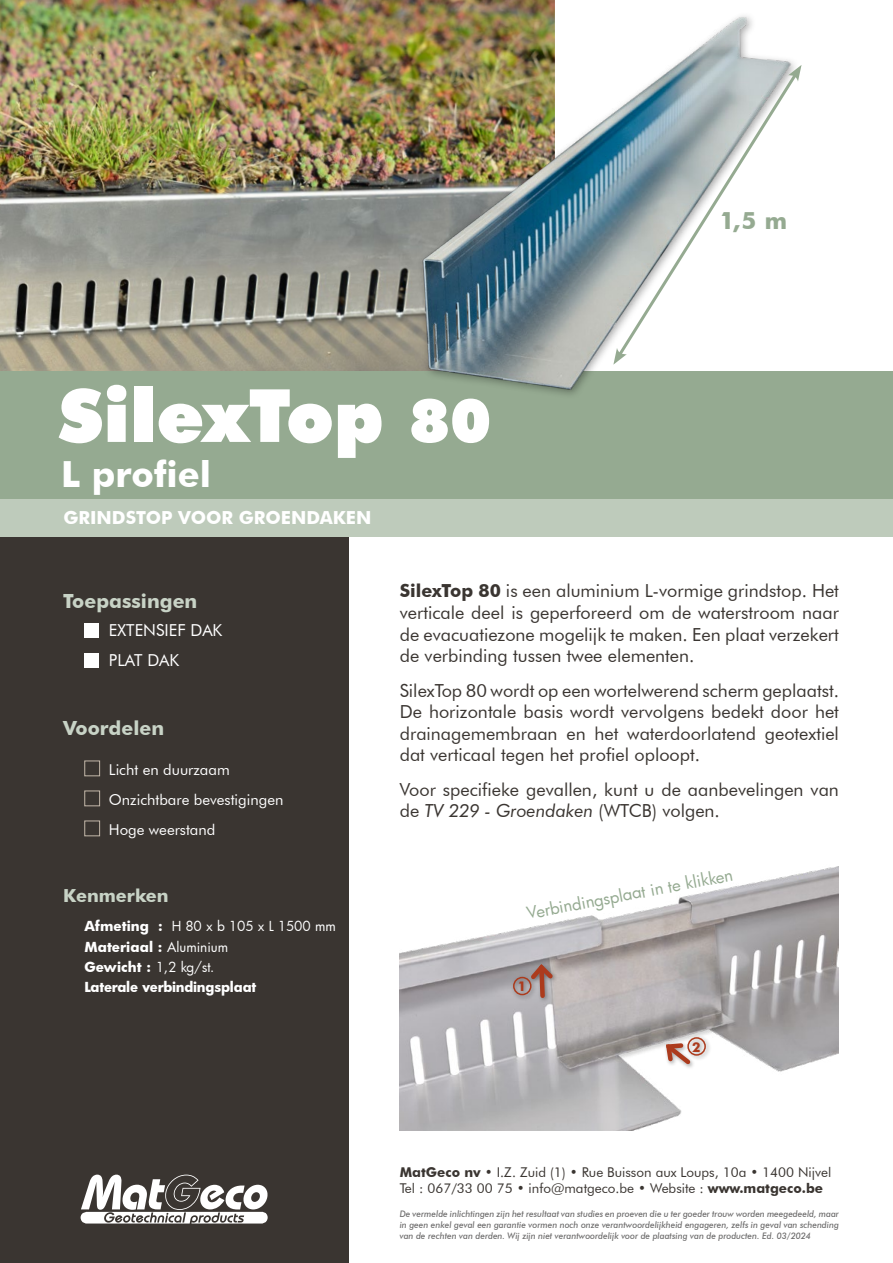
<style>
.page{position:relative;width:893px;height:1263px;background:#fff}
.page>*{position:absolute;margin:0;border:0;box-sizing:border-box;transform-origin:0 0}
.t1{font:900 73.5px "Futura BT";color:#fff}
.t2{font:700 36px "Futura BT";color:#fff}
.t3{font:700 22.5px "Futura";color:#95aa91}
.t4{font:700 19.5px "Futura BT";color:#c8d3c6}
.t5{font:18px/21.6px "Futura BT";color:#3a3531;text-align:justify}
.t6{font:700 18px "Futura BT";color:#fff}
.t7{font:700 18px "Futura BT";color:#c8d3c6}
.t8{font:16.5px "Futura";color:#95aa91}
.t9{font:16.5px/30px "Futura BT";color:#fff}
.t10{font:15px/30px "Futura BT";color:#fff}
.t11{font:13.5px/16.5px "Futura BT";color:#3a3531}
.t12{font:700 13.5px/20.4px "Futura";letter-spacing:-.01em;color:#fff}
.t13{font:700 13.5px "Futura BT";color:#ac3b1d}
.t14{font:italic 500 9px/10.8px "Futura BT";color:#6f6e6e;text-align:justify;scale:.95 1}
.s1{font-size:60px}
.s2{font-weight:400}
.s3{font-weight:700}
.s4{font-style:italic}
</style>
<div class="page">
<img style="left:0;top:0;width:555px;height:371px">
<div style="left:0;top:513px;width:349px;height:750px;background:#3a3531"></div>
<div style="left:0;top:498px;width:893px;height:39px;background:#becbbb"></div>
<div style="left:0;top:371px;width:893px;height:127px;background:#95aa91"></div>
<svg style="left:81px;top:1174px;width:187px;height:50px"></svg>
<div style="left:417px;top:12px;width:383px;height:388px;background:#95aa91"></div>
<img style="left:415px;top:13px;width:382px;height:378px">
<div style="left:84px;top:623px;width:15px;height:15px;background:#fff"></div>
<div style="left:84px;top:653px;width:15px;height:15px;background:#fff"></div>
<div style="left:84px;top:760px;width:16px;height:16px;border:1px solid #c3b7a9"></div>
<div style="left:84px;top:790px;width:16px;height:16px;border:1px solid #c3b7a9"></div>
<div style="left:84px;top:820px;width:16px;height:16px;border:1px solid #c3b7a9"></div>
<svg style="left:615px;top:70px;width:185px;height:290px;background:#d2dadc"></svg>
<svg style="left:613px;top:348px;width:14px;height:17px"></svg>
<svg style="left:788px;top:65px;width:13px;height:17px"></svg>
<img style="left:400px;top:866px;width:439px;height:264px">
<div style="left:528px;top:962px;width:30px;height:41px;background:#000;opacity:.35"></div>
<svg style="left:527px;top:961px;width:30px;height:39px"></svg>
<div style="left:664px;top:1041px;width:32px;height:29px;background:#fefefe"></div>
<svg style="left:662px;top:1040px;width:31px;height:28px"></svg>
<div style="left:511px;top:974px;width:26px;height:27px;background:#000;opacity:.35"></div>
<div style="left:513px;top:977px;width:18px;height:18px;border:2px solid #ac3b1d;border-radius:50%"></div>
<div style="left:685px;top:1035px;width:26px;height:26px;background:#000;opacity:.35"></div>
<div style="left:687px;top:1037px;width:19px;height:19px;border:2px solid #ac3b1d;border-radius:50%"></div>
<h1 class="t1" style="left:58px;top:371px;width:434px">SilexTop <span class="s1">80</span></h1>
<h2 class="t2" style="left:61px;top:452px;width:151px">L profiel</h2>
<p class="t6" style="left:63px;top:507px;width:310px">GRINDSTOP VOOR GROENDAKEN</p>
<p class="t3" style="left:720px;top:205px;width:69px">1,5 m</p>
<p class="t4" style="left:63px;top:589px;width:136px">Toepassingen</p>
<p class="t9" style="left:109px;top:615px;width:115px">EXTENSIEF DAK<br>PLAT DAK</p>
<p class="t4" style="left:63px;top:717px;width:102px">Voordelen</p>
<p class="t10" style="left:109px;top:754px;width:176px">Licht en duurzaam<br>Onzichtbare bevestigingen<br>Hoge weerstand</p>
<p class="t7" style="left:63px;top:885px;width:107px">Kenmerken</p>
<p class="t12" style="left:84px;top:915px;width:253px">Afmeting : <span class="s2">H 80 x b 105 x L 1500 mm<br></span>Materiaal : <span class="s2">Aluminium<br></span>Gewicht : <span class="s2">1,2 kg/st.<br></span>Laterale verbindingsplaat</p>
<p class="t5" style="left:400px;top:580px;width:441px"><span class="s3">SilexTop 80</span> is een aluminium L-vormige grindstop. Het verticale deel is geperforeerd om de waterstroom naar de evacuatiezone mogelijk te maken. Een plaat verzekert de verbinding tussen twee elementen.</p>
<p class="t5" style="left:400px;top:679px;width:441px">SilexTop 80 wordt op een wortelwerend scherm geplaatst.<br>De horizontale basis wordt vervolgens bedekt door het drainagemembraan en het waterdoorlatend geotextiel dat verticaal tegen het profiel oploopt.</p>
<p class="t5" style="left:400px;top:778px;width:441px">Voor specifieke gevallen, kunt u de aanbevelingen van de <span class="s4">TV 229 - Groendaken</span> (WTCB) volgen.</p>
<p class="t8" style="left:525px;top:903px;width:211px;rotate:-11deg">Verbindingsplaat in te klikken</p>
<p class="t13" style="left:518px;top:978px;width:10px">1</p>
<p class="t13" style="left:692px;top:1038px;width:10px">2</p>
<p class="t11" style="left:400px;top:1163px;width:433px"><span class="s3">MatGeco nv</span> • I.Z. Zuid (1) • Rue Buisson aux Loups, 10a • 1400 Nijvel<br>Tel : 067/33 00 75 • info@matgeco.be • Website : <span class="s3">www.matgeco.be</span></p>
<p class="t14" style="left:400px;top:1208px;width:464px">De vermelde inlichtingen zijn het resultaat van studies en proeven die u ter goeder trouw worden meegedeeld, maar in geen enkel geval een garantie vormen noch onze verantwoordelijkheid engageren, zelfs in geval van schending van de rechten van derden. Wij zijn niet verantwoordelijk voor de plaatsing van de producten. Ed. 03/2024</p>
</div>
